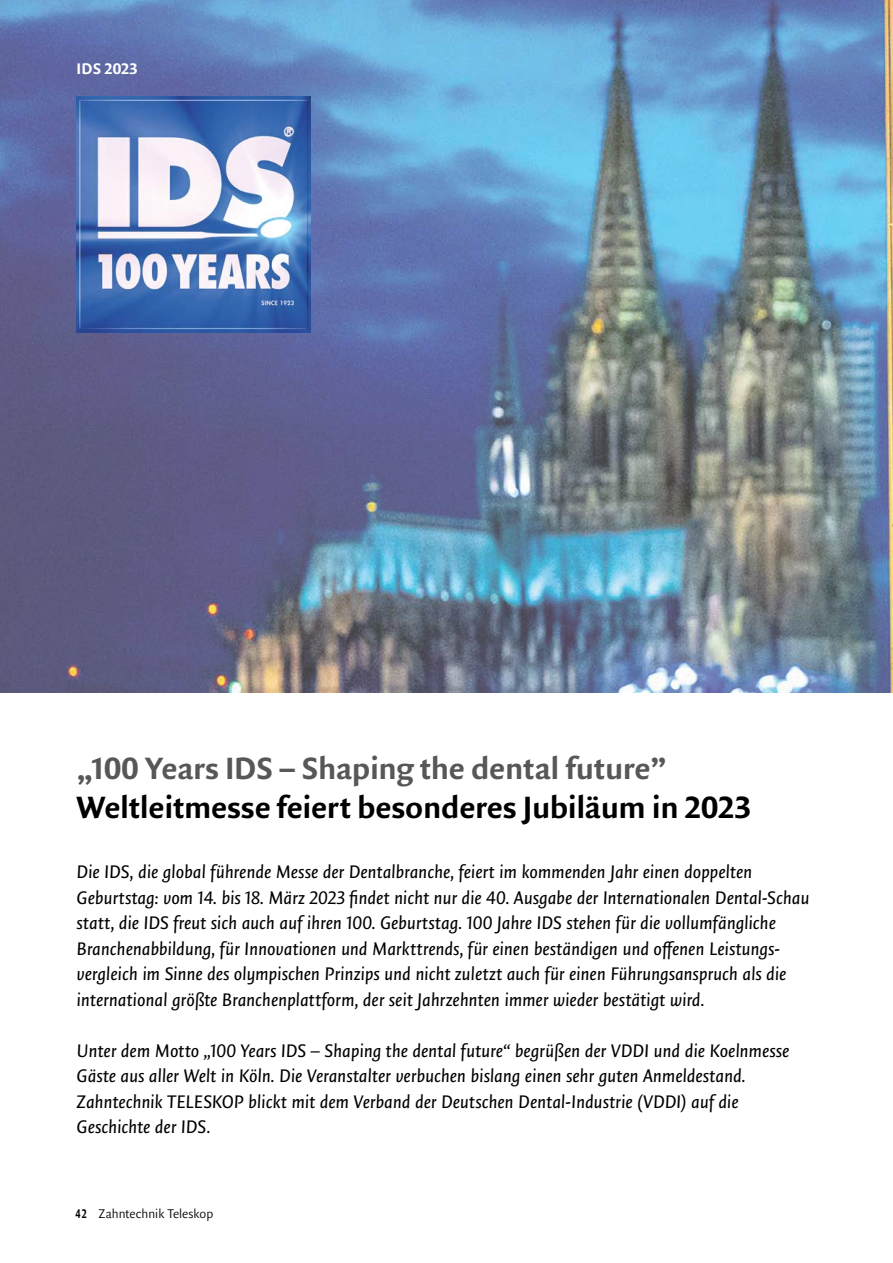
<style>
.page{position:relative;width:893px;height:1263px;background:#fff}
.page>*{position:absolute;margin:0;border:0;box-sizing:border-box;transform-origin:0 0}
.t1{font:33px "Quadraat Sans OT Bld";letter-spacing:-.01em;color:#000}
.t2{font:33px "Quadraat Sans OT Bld";letter-spacing:-.01em;color:#575756}
.t3{font:italic 19.5px/25.5px "Quadraat Sans OT";letter-spacing:-.01em;color:#000}
.t4{font:16.5px "Quadraat Sans OT Bld";color:#fff}
.t5{font:300 13.5px "Quadraat Sans OT";color:#000}
.s1{font-family:"Quadraat Sans OT Bld";font-weight:400}
</style>
<div class="page">
<img style="left:0;top:0;width:893px;height:692px">
<img style="left:77px;top:97px;width:234px;height:236px">
<p class="t4" style="left:77px;top:57px;width:62px">IDS 2023</p>
<h1 class="t2" style="left:77px;top:745px;width:592px">„100 Years IDS – Shaping the dental future”</h1>
<h1 class="t1" style="left:77px;top:784px;width:676px">Weltleitmesse feiert besonderes Jubiläum in 2023</h1>
<p class="t3" style="left:77px;top:859px;width:735px">Die IDS, die global führende Messe der Dentalbranche, feiert im kommenden Jahr einen doppelten Geburtstag: vom 14. bis 18. März 2023 findet nicht nur die 40. Ausgabe der Internationalen Dental-Schau statt, die IDS freut sich auch auf ihren 100. Geburtstag. 100 Jahre IDS stehen für die vollumfängliche Branchenabbildung, für Innovationen und Markttrends, für einen beständigen und offenen Leistungs&shy;vergleich im Sinne des olympischen Prinzips und nicht zuletzt auch für einen Führungsanspruch als die international größte Branchenplattform, der seit Jahrzehnten immer wieder bestätigt wird.</p>
<p class="t3" style="left:77px;top:1037px;width:714px">Unter dem Motto „100 Years IDS – Shaping the dental future“ begrüßen der VDDI und die Koelnmesse Gäste aus aller Welt in Köln. Die Veranstalter verbuchen bislang einen sehr guten Anmeldestand.<br>Zahntechnik TELESKOP blickt mit dem Verband der Deutschen Dental-Industrie (VDDI) auf die Geschichte der IDS.</p>
<p class="t5" style="left:75px;top:1204px;width:139px"><span class="s1">42</span> Zahntechnik Teleskop</p>
</div>
